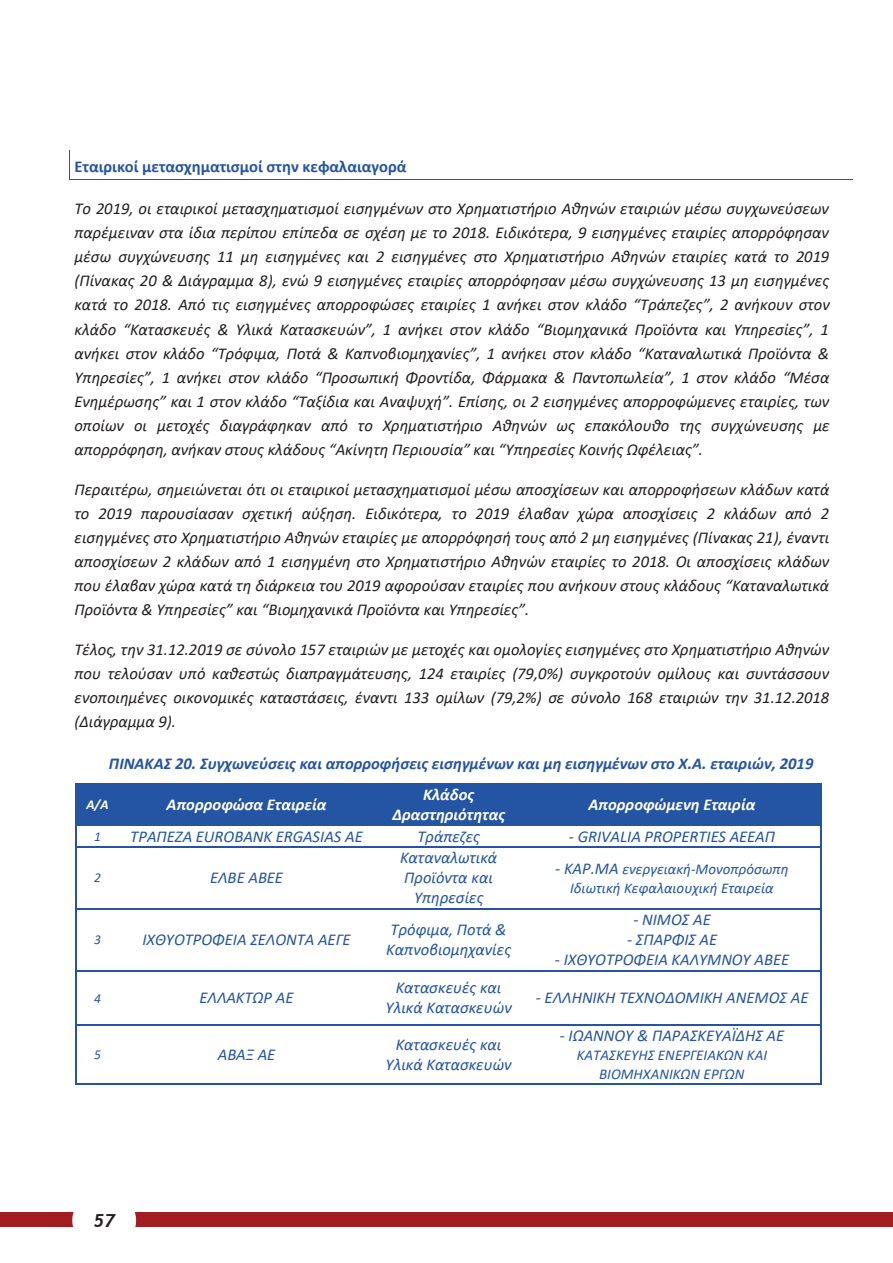
<style>
.page{position:relative;width:893px;height:1263px;background:#fff}
.page>*{position:absolute;margin:0;border:0;box-sizing:border-box;transform-origin:0 0}
.t1{font:italic 700 18px "Trebuchet";color:#231f20}
.t2{font:italic 16.5px/24.2px "Calibri";color:#231f20;text-align:justify}
.t3{font:italic 16.5px/20.1px "Calibri";color:#2454a4;text-align:center}
.t4{font:italic 700 16.5px "Calibri";color:#2454a4}
.t5{font:italic 700 16.5px/20.1px "Calibri";color:#fff;text-align:center}
.t6{font:700 16.5px "Calibri";color:#2454a4}
.t7{font:italic 15px/18.9px "Calibri";color:#2454a4;text-align:center}
.t8{font:italic 13.5px "Calibri";color:#2454a4}
.t9{font:italic 700 13.5px "Calibri";color:#fff}
.s1{font-size:16.5px}
</style>
<div class="page">
<div style="left:0;top:1212px;width:893px;height:14px;background:#a11d20"></div>
<div style="left:72px;top:1188px;width:64px;height:64px;background:#fff;border-radius:50%"></div>
<hr style="left:69px;top:179px;width:784px;height:1px;background:#2454a4">
<svg style="left:69px;top:150px;width:1px;height:29px"></svg>
<div style="left:77px;top:784px;width:42px;height:40px;background:#2454a4"></div>
<div style="left:119px;top:784px;width:255px;height:40px;background:#2454a4"></div>
<div style="left:374px;top:784px;width:149px;height:40px;background:#2454a4"></div>
<div style="left:523px;top:784px;width:297px;height:40px;background:#2454a4"></div>
<hr style="left:77px;top:783px;width:42px;height:1px;background:#2454a4">
<hr style="left:121px;top:783px;width:253px;height:1px;background:#2454a4">
<hr style="left:376px;top:783px;width:147px;height:1px;background:#2454a4">
<hr style="left:525px;top:783px;width:295px;height:1px;background:#2454a4">
<hr style="left:76px;top:784px;width:1px;height:40px;background:#2454a4">
<hr style="left:820px;top:784px;width:2px;height:40px;background:#2454a4">
<hr style="left:77px;top:824px;width:42px;height:2px;background:#2454a4">
<hr style="left:121px;top:824px;width:253px;height:2px;background:#2454a4">
<hr style="left:376px;top:824px;width:147px;height:2px;background:#2454a4">
<hr style="left:525px;top:824px;width:295px;height:2px;background:#2454a4">
<hr style="left:820px;top:826px;width:2px;height:20px;background:#2454a4">
<svg style="left:76px;top:824px;width:1px;height:24px"></svg>
<hr style="left:77px;top:846px;width:42px;height:2px;background:#2454a4">
<hr style="left:121px;top:846px;width:253px;height:2px;background:#2454a4">
<hr style="left:376px;top:846px;width:147px;height:2px;background:#2454a4">
<hr style="left:525px;top:846px;width:295px;height:2px;background:#2454a4">
<hr style="left:76px;top:848px;width:1px;height:60px;background:#2454a4">
<hr style="left:820px;top:848px;width:2px;height:60px;background:#2454a4">
<hr style="left:77px;top:908px;width:42px;height:1px;background:#2454a4">
<hr style="left:121px;top:908px;width:253px;height:1px;background:#2454a4">
<hr style="left:376px;top:908px;width:147px;height:1px;background:#2454a4">
<hr style="left:525px;top:908px;width:295px;height:1px;background:#2454a4">
<hr style="left:76px;top:909px;width:1px;height:61px;background:#2454a4">
<hr style="left:820px;top:909px;width:2px;height:61px;background:#2454a4">
<hr style="left:77px;top:970px;width:42px;height:1px;background:#2454a4">
<hr style="left:121px;top:970px;width:253px;height:1px;background:#2454a4">
<hr style="left:376px;top:970px;width:147px;height:1px;background:#2454a4">
<hr style="left:525px;top:970px;width:295px;height:1px;background:#2454a4">
<hr style="left:76px;top:971px;width:1px;height:53px;background:#2454a4">
<hr style="left:820px;top:971px;width:2px;height:53px;background:#2454a4">
<hr style="left:77px;top:1024px;width:42px;height:2px;background:#2454a4">
<hr style="left:121px;top:1024px;width:253px;height:2px;background:#2454a4">
<hr style="left:376px;top:1024px;width:147px;height:2px;background:#2454a4">
<hr style="left:525px;top:1024px;width:295px;height:2px;background:#2454a4">
<hr style="left:76px;top:1026px;width:1px;height:57px;background:#2454a4">
<hr style="left:77px;top:1083px;width:42px;height:1px;background:#2454a4">
<hr style="left:119px;top:1083px;width:255px;height:1px;background:#2454a4">
<hr style="left:375px;top:1083px;width:148px;height:1px;background:#2454a4">
<hr style="left:523px;top:1083px;width:297px;height:1px;background:#2454a4">
<hr style="left:820px;top:1026px;width:2px;height:57px;background:#2454a4">
<p class="t6" style="left:74px;top:155px;width:334px">Εταιρικοί μετασχηματισμοί στην κεφαλαιαγορά</p>
<p class="t2" style="left:74px;top:195px;width:757px">Το 2019, οι εταιρικοί μετασχηματισμοί εισηγμένων στο Χρηματιστήριο Αθηνών εταιριών μέσω συγχωνεύσεων παρέμειναν στα ίδια περίπου επίπεδα σε σχέση με το 2018. Ειδικότερα, 9 εισηγμένες εταιρίες απορρόφησαν μέσω συγχώνευσης 11 μη εισηγμένες και 2 εισηγμένες στο Χρηματιστήριο Αθηνών εταιρίες κατά το 2019 (Πίνακας 20 &amp; Διάγραμμα 8), ενώ 9 εισηγμένες εταιρίες απορρόφησαν μέσω συγχώνευσης 13 μη εισηγμένες κατά το 2018. Από τις εισηγμένες απορροφώσες εταιρίες 1 ανήκει στον κλάδο “Τράπεζες”, 2 ανήκουν στον κλάδο “Κατασκευές &amp; Υλικά Κατασκευών”, 1 ανήκει στον κλάδο “Βιομηχανικά Προϊόντα και Υπηρεσίες”, 1 ανήκει στον κλάδο “Τρόφιμα, Ποτά &amp; Καπνοβιομηχανίες”, 1 ανήκει στον κλάδο “Καταναλωτικά Προϊόντα &amp; Υπηρεσίες”, 1 ανήκει στον κλάδο “Προσωπική Φροντίδα, Φάρμακα &amp; Παντοπωλεία”, 1 στον κλάδο “Μέσα Ενημέρωσης” και 1 στον κλάδο “Ταξίδια και Αναψυχή”. Επίσης, οι 2 εισηγμένες απορροφώμενες εταιρίες, των οποίων οι μετοχές διαγράφηκαν από το Χρηματιστήριο Αθηνών ως επακόλουθο της συγχώνευσης με απορρόφηση, ανήκαν στους κλάδους “Ακίνητη Περιουσία” και “Υπηρεσίες Κοινής Ωφέλειας”.</p>
<p class="t2" style="left:74px;top:476px;width:756px">Περαιτέρω, σημειώνεται ότι οι εταιρικοί μετασχηματισμοί μέσω αποσχίσεων και απορροφήσεων κλάδων κατά το 2019 παρουσίασαν σχετική αύξηση. Ειδικότερα, το 2019 έλαβαν χώρα αποσχίσεις 2 κλάδων από 2 εισηγμένες στο Χρηματιστήριο Αθηνών εταιρίες με απορρόφησή τους από 2 μη εισηγμένες (Πίνακας 21), έναντι αποσχίσεων 2 κλάδων από 1 εισηγμένη στο Χρηματιστήριο Αθηνών εταιρίες το 2018. Οι αποσχίσεις κλάδων που έλαβαν χώρα κατά τη διάρκεια του 2019 αφορούσαν εταιρίες που ανήκουν στους κλάδους “Καταναλωτικά Προϊόντα &amp; Υπηρεσίες” και “Βιομηχανικά Προϊόντα και Υπηρεσίες”.</p>
<p class="t2" style="left:74px;top:636px;width:756px">Τέλος, την 31.12.2019 σε σύνολο 157 εταιριών με μετοχές και ομολογίες εισηγμένες στο Χρηματιστήριο Αθηνών που τελούσαν υπό καθεστώς διαπραγμάτευσης, 124 εταιρίες (79,0%) συγκροτούν ομίλους και συντάσσουν ενοποιημένες οικονομικές καταστάσεις, έναντι 133 ομίλων (79,2%) σε σύνολο 168 εταιριών την 31.12.2018 (Διάγραμμα 9).</p>
<p class="t4" style="left:109px;top:752px;width:706px">ΠΙΝΑΚΑΣ 20. Συγχωνεύσεις και απορροφήσεις εισηγμένων και μη εισηγμένων στο Χ.Α. εταιριών, 2019</p>
<p class="t9" style="left:87px;top:795px;width:24px">Α/Α</p>
<p class="t5" style="left:167px;top:794px;width:161px">Απορροφώσα Εταιρεία</p>
<p class="t5" style="left:392px;top:784px;width:114px">Κλάδος<br>Δραστηριότητας</p>
<p class="t5" style="left:588px;top:794px;width:168px">Απορροφώμενη Εταιρία</p>
<p class="t8" style="left:94px;top:827px;width:8px">1</p>
<p class="t3" style="left:130px;top:825px;width:234px">ΤΡΑΠΕΖΑ EUROBANK ERGASIAS ΑΕ</p>
<p class="t3" style="left:417px;top:825px;width:64px">Τράπεζες</p>
<p class="t3" style="left:569px;top:825px;width:208px">- GRIVALIA PROPERTIES ΑΕΕΑΠ</p>
<p class="t8" style="left:94px;top:868px;width:8px">2</p>
<p class="t3" style="left:210px;top:867px;width:75px">ΕΛΒΕ ΑΒΕΕ</p>
<p class="t3" style="left:400px;top:847px;width:99px">Καταναλωτικά<br>Προϊόντα και<br>Υπηρεσίες</p>
<p class="t7" style="left:555px;top:859px;width:235px"><span class="s1">- ΚΑΡ.ΜΑ</span> ενεργειακή-Μονοπρόσωπη<br>Ιδιωτική Κεφαλαιουχική Εταιρεία</p>
<p class="t8" style="left:94px;top:930px;width:8px">3</p>
<p class="t3" style="left:142px;top:929px;width:210px">ΙΧΘΥΟΤΡΟΦΕΙΑ ΣΕΛΟΝΤΑ ΑΕΓΕ</p>
<p class="t3" style="left:386px;top:919px;width:126px;text-align:left">Τρόφιμα, Ποτά &amp;<br>Καπνοβιομηχανίες</p>
<p class="t3" style="left:633px;top:909px;width:79px">- ΝΙΜΟΣ ΑΕ</p>
<p class="t3" style="left:627px;top:929px;width:92px">- ΣΠΑΡΦΙΣ ΑΕ</p>
<p class="t3" style="left:555px;top:949px;width:236px">- ΙΧΘΥΟΤΡΟΦΕΙΑ ΚΑΛΥΜΝΟΥ ΑΒΕΕ</p>
<p class="t8" style="left:94px;top:989px;width:8px">4</p>
<p class="t3" style="left:199px;top:987px;width:96px">ΕΛΛΑΚΤΩΡ ΑΕ</p>
<p class="t3" style="left:386px;top:977px;width:128px">Κατασκευές και<br>Υλικά Κατασκευών</p>
<p class="t3" style="left:536px;top:987px;width:274px">- ΕΛΛΗΝΙΚΗ ΤΕΧΝΟΔΟΜΙΚΗ ΑΝΕΜΟΣ ΑΕ</p>
<p class="t8" style="left:94px;top:1045px;width:8px">5</p>
<p class="t3" style="left:218px;top:1043px;width:59px">ΑΒΑΞ ΑΕ</p>
<p class="t3" style="left:386px;top:1033px;width:128px">Κατασκευές και<br>Υλικά Κατασκευών</p>
<p class="t3" style="left:560px;top:1025px;width:226px">- ΙΩΑΝΝΟΥ &amp; ΠΑΡΑΣΚΕΥΑΪΔΗΣ ΑΕ</p>
<p class="t7" style="left:577px;top:1045px;width:192px;line-height:18.3px">ΚΑΤΑΣΚΕΥΗΣ ΕΝΕΡΓΕΙΑΚΩΝ ΚΑΙ<br>ΒΙΟΜΗΧΑΝΙΚΩΝ ΕΡΓΩΝ</p>
<p class="t1" style="left:94px;top:1209px;width:23px">57</p>
</div>
